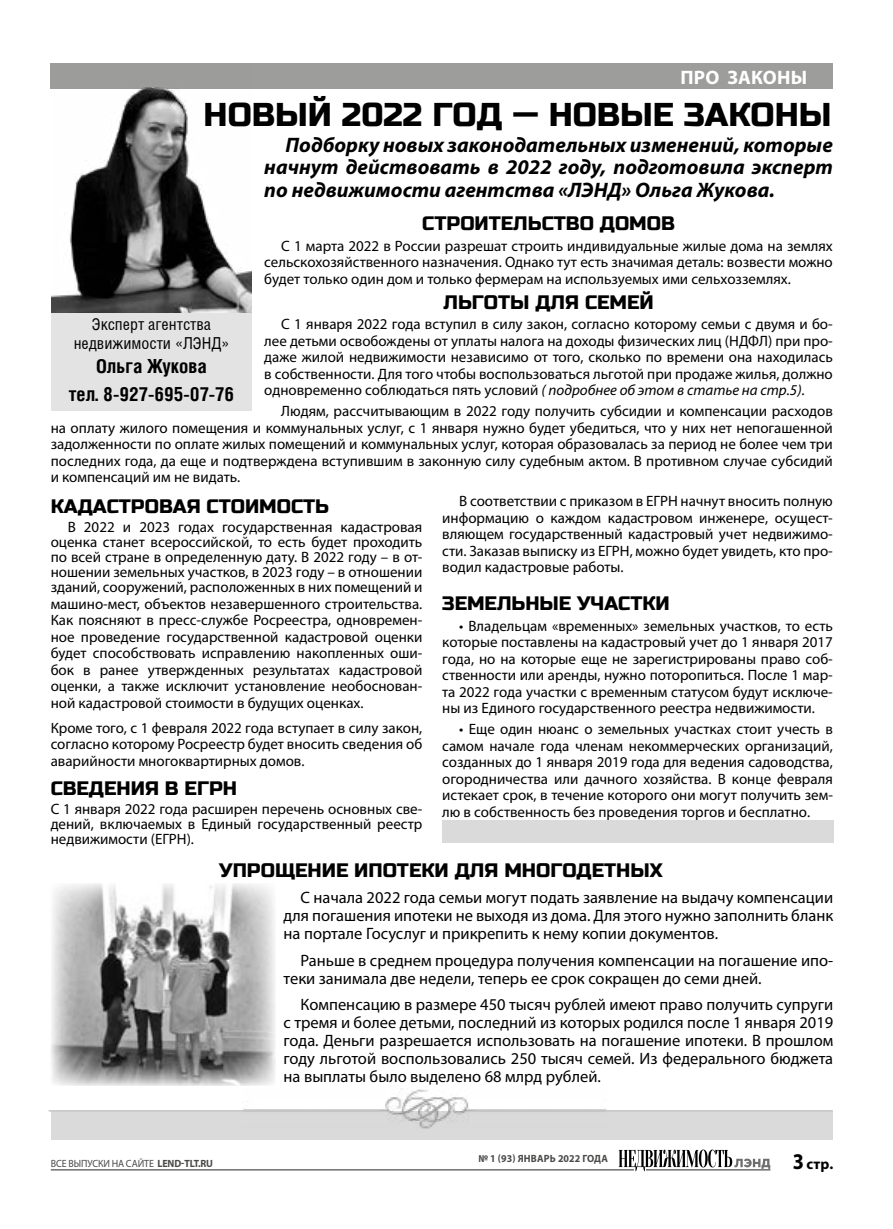
<style>
.page{position:relative;width:893px;height:1229px;background:#fff}
.page>*{position:absolute;margin:0;border:0;box-sizing:border-box;transform-origin:0 0}
.t1{font:33px "Russo One";color:#000}
.t2{font:italic 700 21px/22.5px "Myriad Pro";color:#000;text-align:justify}
.t3{font:19.5px "Russo One";color:#000}
.t4{font:700 19.5px/28px "Helios Cond";color:#000;text-align:center}
.t5{font:700 19.5px "Myriad Pro";letter-spacing:.015em;color:#fff}
.t6{font:16.5px/18px "Myriad Pro";color:#000;text-align:justify}
.t7{font:16.5px/19.5px "Helios Cond";color:#000;text-align:center}
.t8{font:15px/16.5px "Myriad Pro";color:#000;text-align:justify}
.t9{font:700 15px "Myriad Pro";color:#000}
.t10{font:10.5px "Myriad Pro";letter-spacing:-.01em;color:#4a4a49;scale:.95 1}
.t11{font:700 10.5px "Myriad Pro";letter-spacing:.01em;color:#4a4a49;scale:.95 1}
.s1{font-style:italic}
.s2{font-weight:700}
.s3{font-size:22.5px}
</style>
<div class="page">
<hr style="left:51px;top:1169px;width:719px;height:1px;background:#706f6f">
<svg style="left:619px;top:1149px;width:151px;height:22px"></svg>
<div style="left:51px;top:64px;width:782px;height:25px;background:#9d9d9c"></div>
<div style="left:51px;top:312px;width:201px;height:99px;background:#e3e3e3"></div>
<img style="left:51px;top:884px;width:224px;height:202px">
<div style="left:442px;top:820px;width:391px;height:22px;background:#dadada"></div>
<div style="left:51px;top:1111px;width:782px;height:29px;background:#dadada"></div>
<img style="left:242px;top:1089px;width:365px;height:39px">
<hr style="left:474px;top:1110px;width:359px;height:1px;background:#c6c6c6">
<hr style="left:49px;top:1110px;width:330px;height:1px;background:#c6c6c6">
<img style="left:51px;top:87px;width:201px;height:226px">
<h3 class="t5" style="left:680px;top:64px;width:129px">ПРО ЗАКОНЫ</h3>
<h1 class="t1" style="left:204px;top:95px;width:629px">НОВЫЙ 2022 ГОД — НОВЫЕ ЗАКОНЫ</h1>
<h2 class="t2" style="left:264px;top:133px;width:570px;text-indent:21px">Подборку новых законодательных изменений, которые начнут действовать в 2022 году, подготовила эксперт по недвижимости агентства «ЛЭНД» Ольга Жукова.</h2>
<h3 class="t3" style="left:422px;top:212px;width:244px">СТРОИТЕЛЬСТВО ДОМОВ⁣⁣</h3>
<p class="t8" style="left:264px;top:237px;width:570px;text-indent:17px">С 1 марта 2022 в России разрешат строить индивидуальные жилые дома на землях сельскохозяйственного назначения. Однако тут есть значимая деталь: возвести можно будет только один дом и только фермерам на используемых ими сельхозземлях.</p>
<h3 class="t3" style="left:443px;top:291px;width:212px">ЛЬГОТЫ ДЛЯ СЕМЕЙ</h3>
<p class="t8" style="left:264px;top:316px;width:570px;text-indent:17px">С 1 января 2022 года вступил в силу закон, согласно которому семьи с двумя и бо&shy;лее детьми освобождены от уплаты налога на доходы физических лиц (НДФЛ) при про&shy;даже жилой недвижимости независимо от того, сколько по времени она находилась в собственности.⁣⁣ Для того чтобы воспользоваться льготой при продаже жилья, должно одновременно соблюдаться пять условий <span class="s1">( подробнее об этом в статье на стр.5)</span>.</p>
<p class="t8" style="left:51px;top:403px;width:784px;text-indent:231px">Людям, рассчитывающим в 2022 году получить субсидии и компенсации расходов на оплату жилого помещения и коммунальных услуг, с 1 января нужно будет убедиться, что у них нет непогашенной задолженности по оплате жилых помещений и коммунальных услуг, которая образовалась за период не более чем три последних года, да еще и подтверждена вступившим в законную силу судебным актом. В противном случае субсидий и компенсаций им не видать.⁣⁣</p>
<p class="t7" style="left:74px;top:314px;width:157px">Эксперт агентства недвижимости «ЛЭНД»</p>
<h3 class="t4" style="left:69px;top:351px;width:167px">Ольга Жукова<br>тел. 8-927-695-07-76</h3>
<h3 class="t3" style="left:51px;top:495px;width:280px">КАДАСТРОВАЯ СТОИМОСТЬ</h3>
<p class="t8" style="left:51px;top:520px;width:373px;line-height:15px;text-indent:17px">В 2022 и 2023 годах государственная кадастровая оценка станет всероссийской, то есть будет проходить по всей стране в определенную дату. В 2022 году – в от&shy;ношении земельных участков, в 2023 году – в отношении зданий, сооружений, расположенных в них помещений и</p>
<p class="t8" style="left:51px;top:595px;width:373px">машино-мест, объектов незавершенного строительства.<br>Как поясняют в пресс-службе Росреестра, одновремен&shy;ное проведение государственной кадастровой оценки будет способствовать исправлению накопленных оши&shy;бок в ранее утвержденных результатах кадастровой оценки, а также исключит установление необоснован&shy;ной кадастровой стоимости в будущих оценках.</p>
<p class="t8" style="left:51px;top:719px;width:373px">Кроме того, с 1 февраля 2022 года вступает в силу закон, согласно которому Росреестр будет вносить сведения об аварийности многоквартирных домов.⁣</p>
<h3 class="t3" style="left:51px;top:777px;width:188px">СВЕДЕНИЯ В ЕГРН</h3>
<p class="t8" style="left:51px;top:802px;width:373px;line-height:15px">С 1 января 2022 года расширен перечень основных све&shy;дений, включаемых в Единый государственный реестр недвижимости (ЕГРН).</p>
<p class="t8" style="left:442px;top:493px;width:392px;text-indent:17px">В соответствии с приказом в ЕГРН начнут вносить полную информацию о каждом кадастровом инженере, осущест&shy;вляющем государственный кадастровый учет недвижимо&shy;сти. Заказав выписку из ЕГРН, можно будет увидеть, кто про&shy;водил кадастровые работы.⁣⁣</p>
<h3 class="t3" style="left:442px;top:592px;width:229px">ЗЕМЕЛЬНЫЕ УЧАСТКИ</h3>
<p class="t8" style="left:442px;top:617px;width:392px;text-indent:17px">• Владельцам «временных» земельных участков, то есть которые поставлены на кадастровый учет до 1 января 2017 года, но на которые еще не зарегистрированы право соб&shy;ственности или аренды, нужно поторопиться. После 1 мар&shy;та 2022 года участки с временным статусом будут исключе&shy;ны из Единого государственного реестра недвижимости.</p>
<p class="t8" style="left:442px;top:720px;width:392px;text-indent:17px">• Еще один нюанс о земельных участках стоит учесть в самом начале года членам некоммерческих организаций, созданных до 1 января 2019 года для ведения садоводства, огородничества или дачного хозяйства. В конце февраля истекает срок, в течение которого они могут получить зем&shy;лю в собственность без проведения торгов и бесплатно.</p>
<h3 class="t3" style="left:219px;top:858px;width:445px">УПРОЩЕНИЕ ИПОТЕКИ ДЛЯ МНОГОДЕТНЫХ</h3>
<p class="t6" style="left:284px;top:888px;width:551px;text-indent:17px">С начала 2022 года семьи могут подать заявление на выдачу компенсации для погашения ипотеки не выходя из дома. Для этого нужно заполнить бланк на портале Госуслуг и прикрепить к нему копии документов.</p>
<p class="t6" style="left:284px;top:951px;width:551px;text-indent:17px">Раньше в среднем процедура получения компенсации на погашение ипо&shy;теки занимала две недели, теперь ее срок сокращен до семи дней.</p>
<p class="t6" style="left:284px;top:995px;width:551px;text-indent:17px">Компенсацию в размере 450 тысяч рублей имеют право получить супруги с тремя и более детьми, последний из которых родился после 1 января 2019 года. Деньги разрешается использовать на погашение ипотеки. В прошлом году льготой воспользовались 250 тысяч семей. Из федерального бюджета на выплаты было выделено 68 млрд рублей.</p>
<p class="t10" style="left:51px;top:1157px;width:172px">ВСЕ ВЫПУСКИ НА САЙТЕ <span class="s2">LEND-TLT.RU</span></p>
<p class="t11" style="left:479px;top:1152px;width:138px">№ 1 (93) ЯНВАРЬ 2022 ГОДА</p>
<p class="t9" style="left:793px;top:1154px;width:42px"><span class="s3">3</span> стр.</p>
</div>
